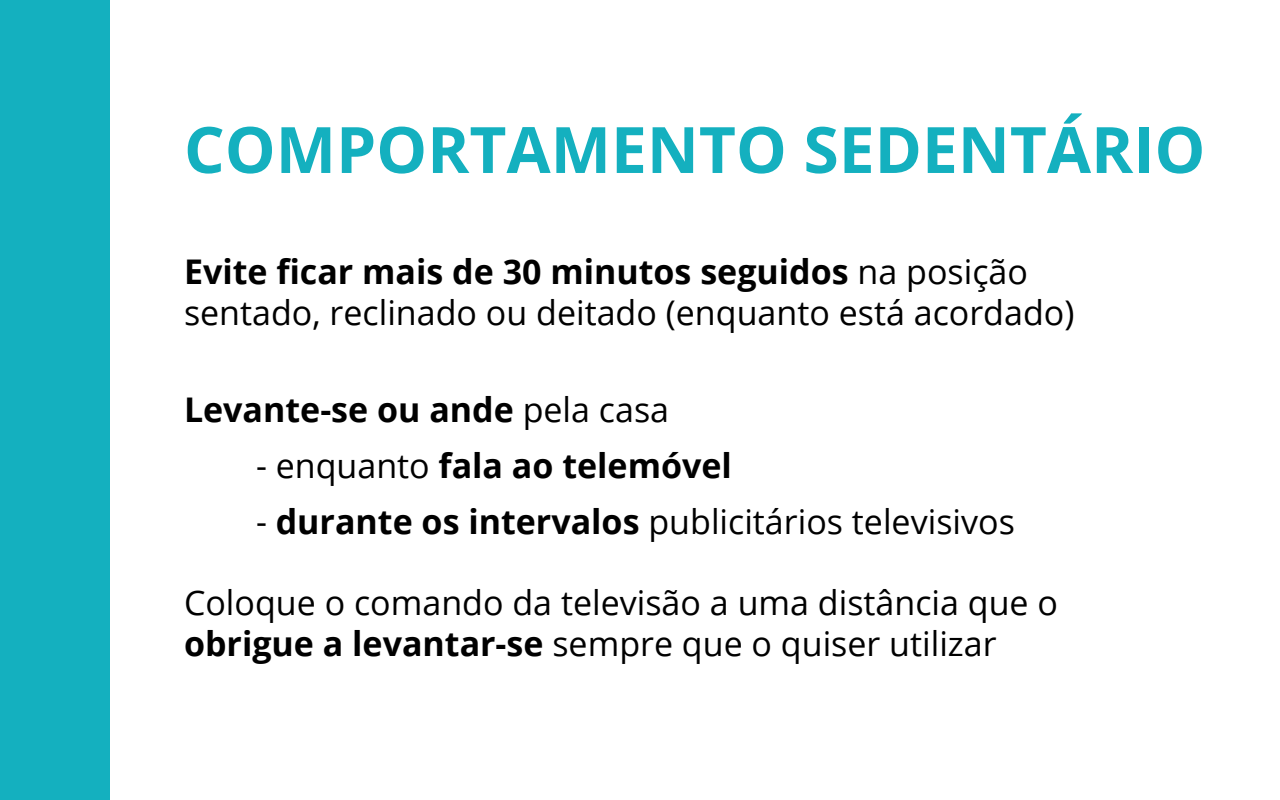
<style>
.page{position:relative;width:1280px;height:800px;background:#fff}
.page>*{position:absolute;margin:0;border:0;box-sizing:border-box;transform-origin:0 0}
.t1{font:700 64px "Open Sans";color:#14b0bf}
.t2{font:34px/40.8px "Open Sans";color:#000}
.t3{font:700 34px "Open Sans";color:#000}
.s1{font-weight:700}
.s2{font-weight:400}
</style>
<div class="page">
<div style="left:0;top:0;width:110px;height:800px;background:#14b0bf"></div>
<h1 class="t1" style="left:184px;top:105px;width:1023px">COMPORTAMENTO SEDENTÁRIO</h1>
<p class="t2" style="left:184px;top:250px;width:892px"><span class="s1">Evite ficar mais de 30 minutos seguidos</span> na posição sentado, reclinado ou deitado (enquanto está acordado)</p>
<p class="t3" style="left:184px;top:385px;width:487px">Levante-se ou ande <span class="s2">pela casa</span></p>
<p class="t3" style="left:256px;top:441px;width:477px"><span class="s2">- enquanto</span> fala ao telemóvel</p>
<p class="t2" style="left:256px;top:500px;width:760px">- <span class="s1">durante os intervalos</span> publicitários televisivos</p>
<p class="t2" style="left:184px;top:582px;width:876px">Coloque o comando da televisão a uma distância que o <span class="s1">obrigue a levantar-se</span> sempre que o quiser utilizar</p>
</div>
